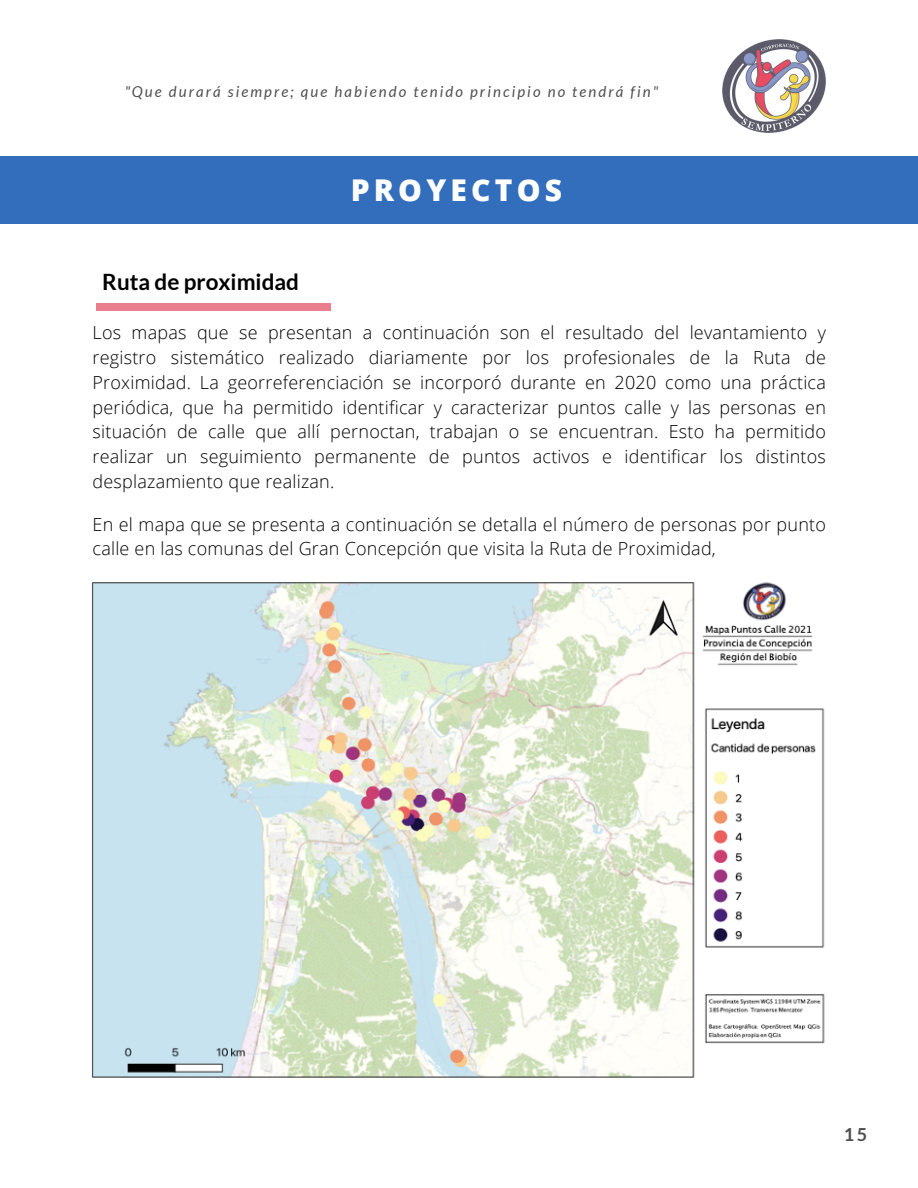
<style>
.page{position:relative;width:918px;height:1188px;background:#fff}
.page>*{position:absolute;margin:0;border:0;box-sizing:border-box;transform-origin:0 0}
.t1{font:800 30px "Open Sans";letter-spacing:.14em;color:#fff}
.t2{font:700 22.5px "Lato";color:#000}
.t3{font:300 18px/24.8px "Open Sans";letter-spacing:.015em;color:#000;text-align:justify}
.t4{font:700 18px "Lato";color:#000}
.t5{font:italic 15px "Lato";letter-spacing:.14em;color:#000}
</style>
<div class="page">
<img style="left:722px;top:40px;width:104px;height:92px">
<div style="left:0;top:156px;width:918px;height:67px;background:#336ebd"></div>
<div style="left:96px;top:304px;width:234px;height:7px;background:#ea7e8e"></div>
<img style="left:91px;top:582px;width:734px;height:496px">
<p class="t5" style="left:124px;top:82px;width:536px">"Que durará siempre; que habiendo tenido principio no tendrá fin"</p>
<p class="t2" style="left:102px;top:268px;width:198px">Ruta de proximidad</p>
<p class="t1" style="left:351px;top:169px;width:213px">PROYECTOS</p>
<p class="t3" style="left:93px;top:320px;width:735px">Los mapas que se presentan a continuación son el resultado del levantamiento y registro sistemático realizado diariamente por los profesionales de la Ruta de Proximidad. La georreferenciación se incorporó durante en 2020 como una práctica periódica, que ha permitido identificar y caracterizar puntos calle y las personas en situación de calle que allí pernoctan, trabajan o se encuentran. Esto ha permitido realizar un seguimiento permanente de puntos activos e identificar los distintos desplazamiento que realizan.</p>
<p class="t3" style="left:93px;top:511px;width:735px">En el mapa que se presenta a continuación se detalla el número de personas por punto calle en las comunas del Gran Concepción que visita la Ruta de Proximidad,</p>
<p class="t4" style="left:844px;top:1123px;width:25px">15</p>
</div>
